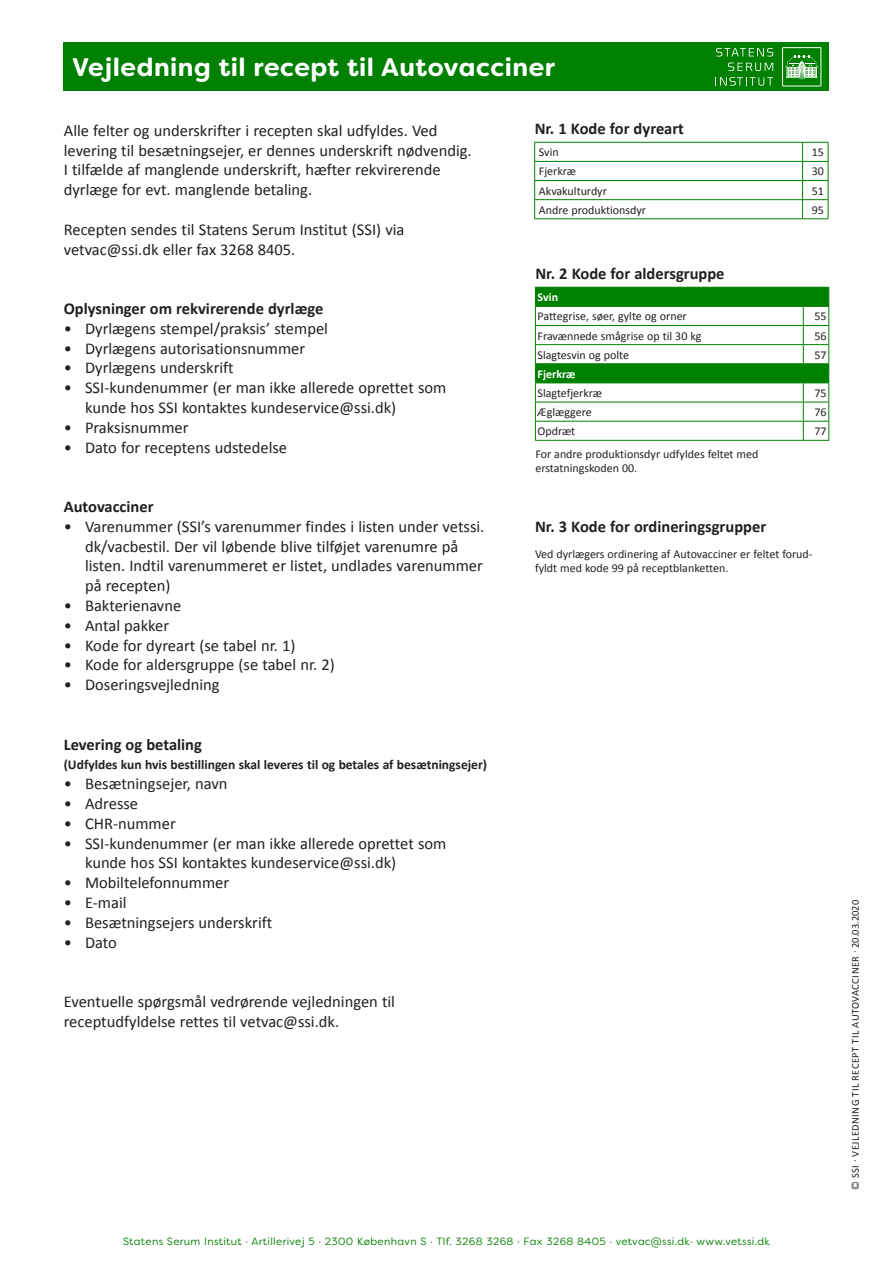
<style>
.page{position:relative;width:893px;height:1263px;background:#fff}
.page>*{position:absolute;margin:0;border:0;box-sizing:border-box;transform-origin:0 0}
.t1{font:700 25.5px "Filson Soft";letter-spacing:.02em;color:#fff}
.Brødtext{font:16.5px/19.8px "Calibri";color:#231f20}
.Brødtext-2{font:700 16.5px "Calibri";color:#231f20}
.Brødtext-3{font:700 13.5px "Calibri";color:#231f20}
.Brødtext-4{font:12px/14.4px "Calibri";color:#231f20}
.Brødtext-5{font:700 12px "Calibri";color:#fff}
.t2{font:10.5px "Filson Soft";letter-spacing:.03em;color:#008000}
.Brødtext-6{font:10.5px "Calibri";letter-spacing:.04em;color:#231f20}
.s1{font-family:"Foundry Monoline"}
</style>
<div class="page">
<div style="left:64px;top:43px;width:765px;height:48px;background:#008000"></div>
<div style="left:782px;top:47px;width:39px;height:39px;border:1px solid #fff"></div>
<svg style="left:785px;top:55px;width:33px;height:24px"></svg>
<svg style="left:716px;top:48px;width:57px;height:9px"></svg>
<svg style="left:728px;top:63px;width:45px;height:8px"></svg>
<svg style="left:715px;top:77px;width:58px;height:9px"></svg>
<hr style="left:534px;top:142px;width:268px;height:1px;background:#008000">
<hr style="left:534px;top:161px;width:268px;height:1px;background:#008000">
<hr style="left:534px;top:180px;width:268px;height:1px;background:#008000">
<hr style="left:534px;top:199px;width:268px;height:1px;background:#008000">
<svg style="left:534px;top:143px;width:1px;height:75px"></svg>
<svg style="left:802px;top:142px;width:27px;height:77px"></svg>
<hr style="left:534px;top:218px;width:268px;height:1px;background:#008000">
<svg style="left:535px;top:287px;width:294px;height:154px"></svg>
<hr style="left:535px;top:440px;width:268px;height:1px;background:#008000">
<p class="t1" style="left:72px;top:51px;width:484px">Vejledning til recept til Autovacciner</p>
<p class="Brødtext" style="left:64px;top:120px;width:409px">Alle felter og underskrifter i recepten skal udfyldes. Ved levering til besætningsejer, er dennes underskrift nødvendig.<br>I tilfælde af manglende underskrift, hæfter rekvirerende dyrlæge for evt. manglende betaling.</p>
<p class="Brødtext" style="left:64px;top:219px;width:342px">Recepten sendes til Statens Serum Institut (SSI) via</p>
<p class="Brødtext" style="left:64px;top:239px;width:233px">vetvac@ssi.dk eller fax 3268 8405.</p>
<p class="Brødtext-2" style="left:64px;top:297px;width:261px">Oplysninger om rekvirerende dyrlæge</p>
<p class="Brødtext" style="left:64px;top:318px;width:266px">• Dyrlægens stempel/praksis’ stempel</p>
<p class="Brødtext" style="left:64px;top:338px;width:243px">• Dyrlægens autorisationsnummer</p>
<p class="Brødtext" style="left:64px;top:357px;width:171px">• Dyrlægens underskrift</p>
<p class="Brødtext" style="left:85px;top:377px;width:363px;text-indent:-21px">• SSI-kundenummer (er man ikke allerede oprettet som kunde hos SSI kontaktes kundeservice@ssi.dk)</p>
<p class="Brødtext" style="left:64px;top:417px;width:126px">• Praksisnummer</p>
<p class="Brødtext" style="left:64px;top:437px;width:225px">• Dato for receptens udstedelse</p>
<p class="Brødtext-2" style="left:64px;top:495px;width:91px">Autovacciner</p>
<p class="Brødtext" style="left:85px;top:516px;width:401px;text-indent:-21px">• Varenummer (SSI’s varenummer findes i listen under vetssi. dk/vacbestil. Der vil løbende blive tilføjet varenumre på listen. Indtil varenummeret er listet, undlades varenummer på recepten)</p>
<p class="Brødtext" style="left:64px;top:595px;width:119px">• Bakterienavne</p>
<p class="Brødtext" style="left:64px;top:615px;width:107px">• Antal pakker</p>
<p class="Brødtext" style="left:64px;top:635px;width:233px">• Kode for dyreart (se tabel nr. 1)</p>
<p class="Brødtext" style="left:64px;top:654px;width:272px">• Kode for aldersgruppe (se tabel nr. 2)</p>
<p class="Brødtext" style="left:64px;top:674px;width:157px">• Doseringsvejledning</p>
<p class="Brødtext-2" style="left:64px;top:732px;width:140px">Levering og betaling</p>
<p class="Brødtext-3" style="left:64px;top:755px;width:425px">(Udfyldes kun hvis bestillingen skal leveres til og betales af besætningsejer)</p>
<p class="Brødtext" style="left:64px;top:773px;width:165px">• Besætningsejer, navn</p>
<p class="Brødtext" style="left:64px;top:793px;width:76px">• Adresse</p>
<p class="Brødtext" style="left:64px;top:813px;width:114px">• CHR-nummer</p>
<p class="Brødtext" style="left:85px;top:833px;width:363px;text-indent:-21px">• SSI-kundenummer (er man ikke allerede oprettet som kunde hos SSI kontaktes kundeservice@ssi.dk)</p>
<p class="Brødtext" style="left:64px;top:872px;width:167px">• Mobiltelefonnummer</p>
<p class="Brødtext" style="left:64px;top:892px;width:64px">• E-mail</p>
<p class="Brødtext" style="left:64px;top:912px;width:210px">• Besætningsejers underskrift</p>
<p class="Brødtext" style="left:64px;top:932px;width:55px">• Dato</p>
<p class="Brødtext" style="left:64px;top:991px;width:333px">Eventuelle spørgsmål vedrørende vejledningen til receptudfyldelse rettes til vetvac@ssi.dk.</p>
<p class="Brødtext-2" style="left:535px;top:116px;width:151px">Nr. 1 Kode for dyreart</p>
<p class="Brødtext-4" style="left:539px;top:145px;width:21px">Svin</p>
<p class="Brødtext-4" style="left:812px;top:145px;width:14px">15</p>
<p class="Brødtext-4" style="left:539px;top:164px;width:39px">Fjerkræ</p>
<p class="Brødtext-4" style="left:812px;top:164px;width:14px">30</p>
<p class="Brødtext-4" style="left:539px;top:183px;width:70px">Akvakulturdyr</p>
<p class="Brødtext-4" style="left:812px;top:183px;width:14px">51</p>
<p class="Brødtext-4" style="left:539px;top:202px;width:109px">Andre produktionsdyr</p>
<p class="Brødtext-4" style="left:812px;top:202px;width:14px">95</p>
<p class="Brødtext-2" style="left:535px;top:261px;width:191px">Nr. 2 Kode for aldersgruppe</p>
<p class="Brødtext-5" style="left:537px;top:289px;width:22px">Svin</p>
<p class="Brødtext-4" style="left:537px;top:309px;width:151px">Pattegrise, søer, gylte og orner</p>
<p class="Brødtext-4" style="left:814px;top:309px;width:14px">55</p>
<p class="Brødtext-4" style="left:537px;top:328px;width:166px">Fravænnede smågrise op til 30 kg</p>
<p class="Brødtext-4" style="left:814px;top:328px;width:14px">56</p>
<p class="Brødtext-4" style="left:537px;top:347px;width:93px">Slagtesvin og polte</p>
<p class="Brødtext-4" style="left:814px;top:347px;width:14px">57</p>
<p class="Brødtext-5" style="left:537px;top:365px;width:39px">Fjerkræ</p>
<p class="Brødtext-4" style="left:537px;top:385px;width:66px">Slagtefjerkræ</p>
<p class="Brødtext-4" style="left:814px;top:385px;width:14px">75</p>
<p class="Brødtext-4" style="left:537px;top:405px;width:56px">Æglæggere</p>
<p class="Brødtext-4" style="left:814px;top:405px;width:14px">76</p>
<p class="Brødtext-4" style="left:537px;top:424px;width:39px">Opdræt</p>
<p class="Brødtext-4" style="left:814px;top:424px;width:14px">77</p>
<p class="Brødtext-4" style="left:535px;top:446px;width:225px">For andre produktionsdyr udfyldes feltet med</p>
<p class="Brødtext-4" style="left:535px;top:461px;width:103px">erstatningskoden 00.</p>
<p class="Brødtext-2" style="left:535px;top:514px;width:233px">Nr. 3 Kode for ordineringsgrupper</p>
<p class="Brødtext-4" style="left:535px;top:546px;width:279px">Ved dyrlægers ordinering af Autovacciner er feltet forud&shy;fyldt med kode 99 på receptblanketten.</p>
<p class="t2" style="left:123px;top:1235px;width:649px">Statens Serum Institut · Artillerivej 5 · 2300 København S · Tlf. 3268 3268 · Fax 3268 8405 · vetvac@ssi.dk· www.vetssi.dk</p>
<p class="Brødtext-6" style="left:848px;top:1190px;width:291px;rotate:-90deg"><span class="s1">©</span> SSI · VEJLEDNING TIL RECEPT TIL AUTOVACCINER · 20.03.2020</p>
</div>
